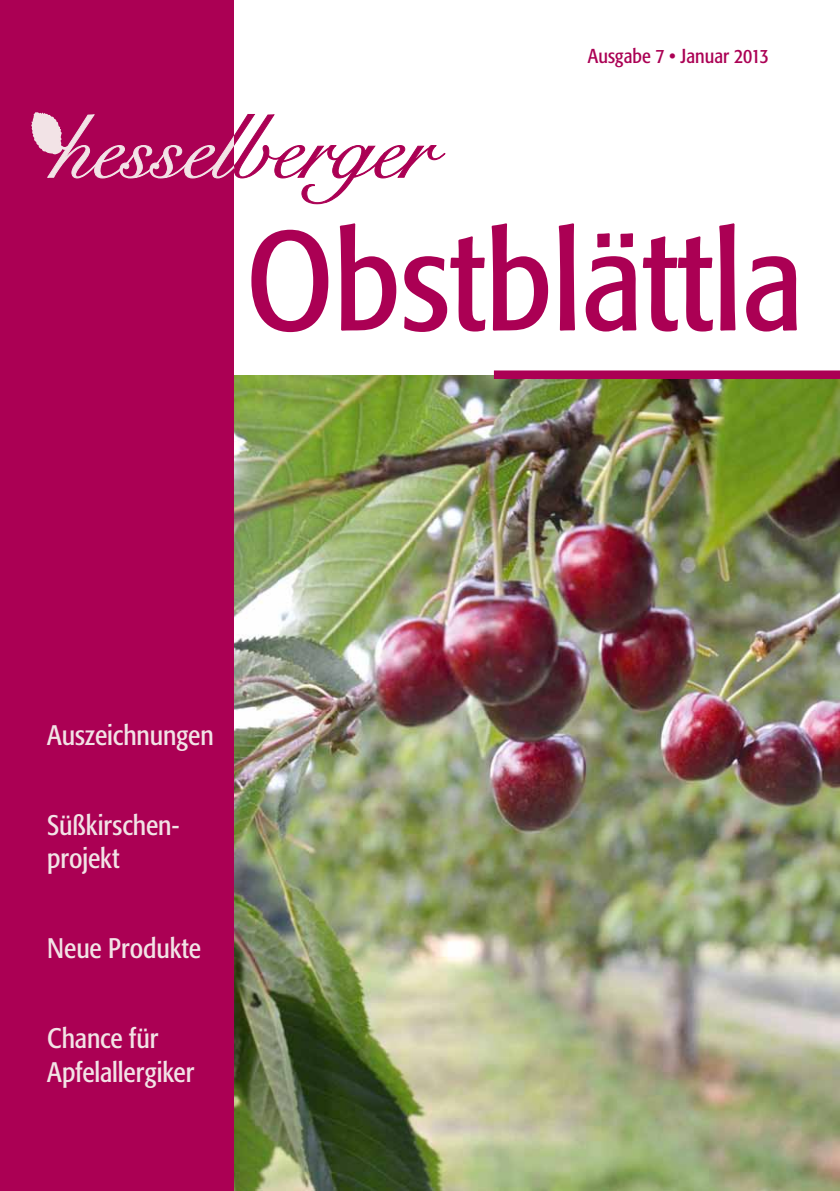
<style>
.page{position:relative;width:840px;height:1191px;background:#fff}
.page>*{position:absolute;margin:0;border:0;box-sizing:border-box;transform-origin:0 0}
.t1{font:condensed 140px "Formata";color:#ab0054}
.t2{font:condensed 28px/33.6px "Formata";letter-spacing:-.005em;color:#f2e3e6}
.t3{font:condensed 20px "Formata";color:#ab0054}
</style>
<div class="page">
<img style="left:233px;top:376px;width:606px;height:815px">
<div style="left:0;top:0;width:233px;height:1191px;background:#ab0054"></div>
<svg style="left:31px;top:101px;width:415px;height:104px"></svg>
<svg style="left:493px;top:370px;width:346px;height:9px;background:#af0e5d"></svg>
<p class="t3" style="left:587px;top:44px;width:182px">Ausgabe 7 • Januar 2013</p>
<h1 class="t1" style="left:246px;top:199px;width:558px">Obstblättla</h1>
<p class="t2" style="left:47px;top:718px;width:168px">Auszeichnungen</p>
<p class="t2" style="left:47px;top:808px;width:134px">Süßkirschen&shy;projekt</p>
<p class="t2" style="left:47px;top:931px;width:155px">Neue Produkte</p>
<p class="t2" style="left:47px;top:1021px;width:149px">Chance für<br>Apfelallergiker</p>
</div>
